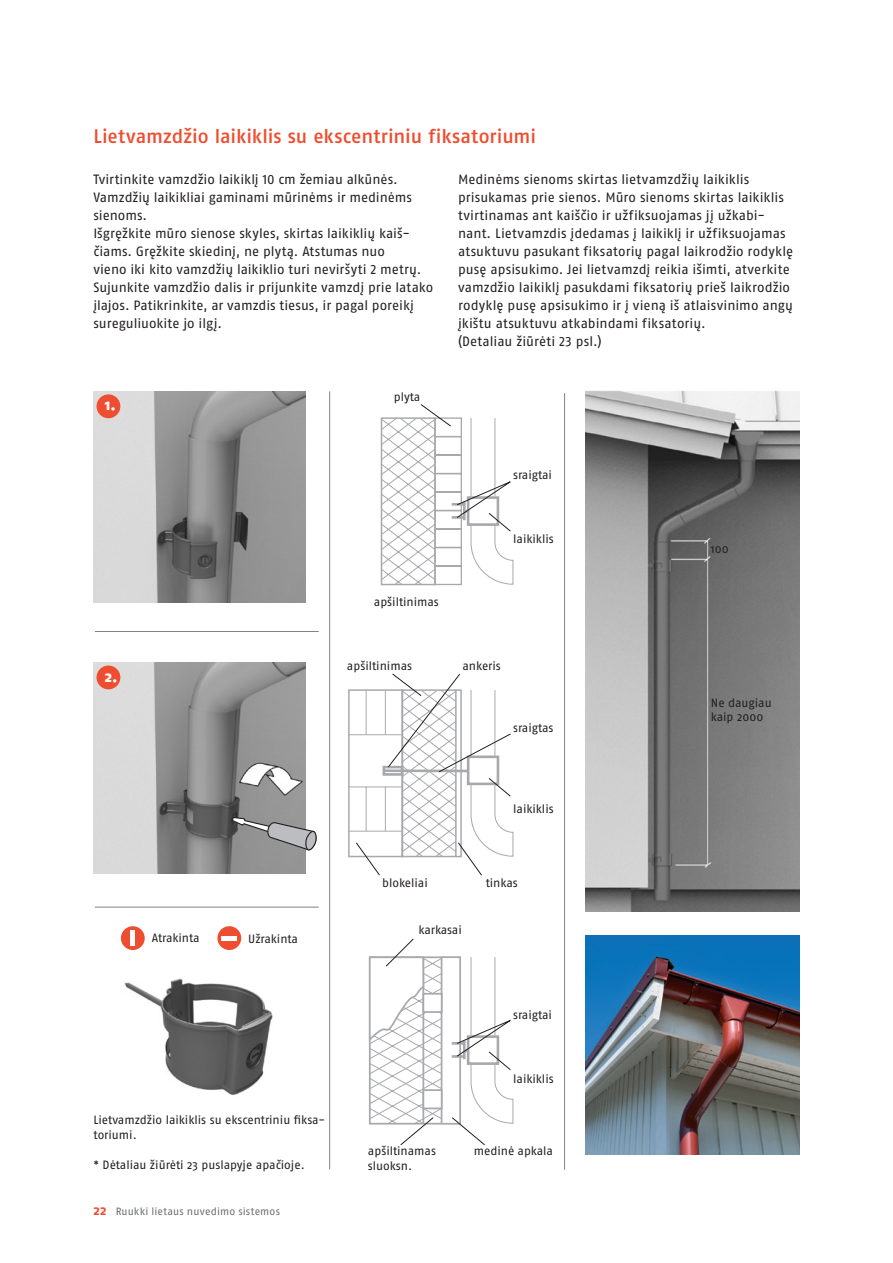
<style>
.page{position:relative;width:893px;height:1263px;background:#fff}
.page>*{position:absolute;margin:0;border:0;box-sizing:border-box;transform-origin:0 0}
.t1{font:500 19.5px "Fago Pro";color:#ef4d2f}
.t2{font:800 15px "Fago Pro";color:#fff}
.t3{font:13.5px/18px "Fago Pro";color:#231f20}
.t4{font:12px/13.5px "Fago Pro";letter-spacing:-.005em;color:#231f20}
.t5{font:10.5px "Fago Pro";letter-spacing:.015em;color:#6c6d70}
.s1{font-weight:700;font-size:13.5px;color:#ef4d2f}
</style>
<div class="page">
<img style="left:124px;top:978px;width:149px;height:117px">
<img style="left:585px;top:390px;width:214px;height:522px">
<img style="left:585px;top:936px;width:214px;height:218px">
<img style="left:94px;top:391px;width:211px;height:211px">
<div style="left:97px;top:394px;width:23px;height:24px;background:#ef4d2f;border-radius:50%"></div>
<img style="left:94px;top:663px;width:211px;height:210px">
<div style="left:97px;top:665px;width:23px;height:24px;background:#ef4d2f;border-radius:50%"></div>
<hr style="left:95px;top:907px;width:224px;height:1px;background:#808285">
<hr style="left:95px;top:631px;width:224px;height:1px;background:#808285">
<hr style="left:329px;top:391px;width:1px;height:778px;background:#808285">
<hr style="left:564px;top:393px;width:1px;height:777px;background:#808285">
<svg style="left:231px;top:816px;width:86px;height:35px;background:#9b9b9c"></svg>
<div style="left:121px;top:926px;width:24px;height:24px;background:#ef4d2f;border-radius:50%"></div>
<hr style="left:131px;top:930px;width:4px;height:16px;background:#fff">
<div style="left:217px;top:926px;width:24px;height:24px;background:#ef4d2f;border-radius:50%"></div>
<hr style="left:221px;top:936px;width:16px;height:4px;background:#fff">
<svg style="left:381px;top:404px;width:133px;height:182px"></svg>
<svg style="left:348px;top:673px;width:166px;height:203px"></svg>
<svg style="left:368px;top:938px;width:146px;height:207px"></svg>
<h1 class="t1" style="left:94px;top:125px;width:444px">Lietvamzdžio laikiklis su ekscentriniu fiksatoriumi</h1>
<p class="t3" style="left:93px;top:170px;width:341px">Tvirtinkite vamzdžio laikiklį 10 cm žemiau alkūnės.<br>Vamzdžių laikikliai gaminami mūrinėms ir medinėms sienoms.<br>Išgręžkite mūro sienose skyles, skirtas laikiklių kaiš&shy;čiams. Gręžkite skiedinį, ne plytą. Atstumas nuo<br>vieno iki kito vamzdžių laikiklio turi neviršyti 2 metrų.<br>Sujunkite vamzdžio dalis ir prijunkite vamzdį prie latako įlajos. Patikrinkite, ar vamzdis tiesus, ir pagal poreikį sureguliuokite jo ilgį.</p>
<p class="t3" style="left:458px;top:170px;width:337px">Medinėms sienoms skirtas lietvamzdžių laikiklis prisukamas prie sienos. Mūro sienoms skirtas laikiklis tvirtinamas ant kaiščio ir užfiksuojamas jį užkabi&shy;nant. Lietvamzdis įdedamas į laikiklį ir užfiksuojamas atsuktuvu pasukant fiksatorių pagal laikrodžio rodyklę pusę apsisukimo. Jei lietvamzdį reikia išimti, atverkite vamzdžio laikiklį pasukdami fiksatorių prieš laikrodžio rodyklę pusę apsisukimo ir į vieną iš atlaisvinimo angų įkištu atsuktuvu atkabindami fiksatorių.<br>(Detaliau žiūrėti 23 psl.)</p>
<p class="t2" style="left:105px;top:396px;width:13px">1.</p>
<p class="t2" style="left:105px;top:667px;width:14px">2.</p>
<p class="t4" style="left:394px;top:390px;width:28px">plyta</p>
<p class="t4" style="left:513px;top:468px;width:40px">sraigtai</p>
<p class="t4" style="left:513px;top:532px;width:42px">laikiklis</p>
<p class="t4" style="left:374px;top:595px;width:67px">apšiltinimas</p>
<p class="t4" style="left:347px;top:659px;width:67px">apšiltinimas</p>
<p class="t4" style="left:462px;top:659px;width:40px">ankeris</p>
<p class="t4" style="left:513px;top:721px;width:42px">sraigtas</p>
<p class="t4" style="left:152px;top:931px;width:49px">Atrakinta</p>
<p class="t4" style="left:248px;top:932px;width:51px">Užrakinta</p>
<p class="t4" style="left:94px;top:1112px;width:233px;line-height:15px">Lietvamzdžio laikiklis su ekscentriniu fiksa&shy;toriumi.</p>
<p class="t4" style="left:94px;top:1158px;width:213px">* Dėtaliau žiūrėti 23 puslapyje apačioje.</p>
<p class="t5" style="left:94px;top:1205px;width:188px"><span class="s1">22</span> Ruukki lietaus nuvedimo sistemos</p>
<p class="t4" style="left:513px;top:802px;width:42px">laikiklis</p>
<p class="t4" style="left:382px;top:875px;width:47px">blokeliai</p>
<p class="t4" style="left:419px;top:923px;width:45px">karkasai</p>
<p class="t4" style="left:486px;top:875px;width:33px">tinkas</p>
<p class="t4" style="left:513px;top:1008px;width:40px">sraigtai</p>
<p class="t4" style="left:513px;top:1072px;width:42px">laikiklis</p>
<p class="t4" style="left:368px;top:1144px;width:70px">apšiltinamas</p>
<p class="t4" style="left:474px;top:1144px;width:81px">medinė apkala</p>
<p class="t4" style="left:368px;top:1159px;width:46px">sluoksn.</p>
<p class="t4" style="left:711px;top:541px;width:19px">100</p>
<p class="t4" style="left:711px;top:696px;width:62px">Ne daugiau kaip 2000</p>
</div>
